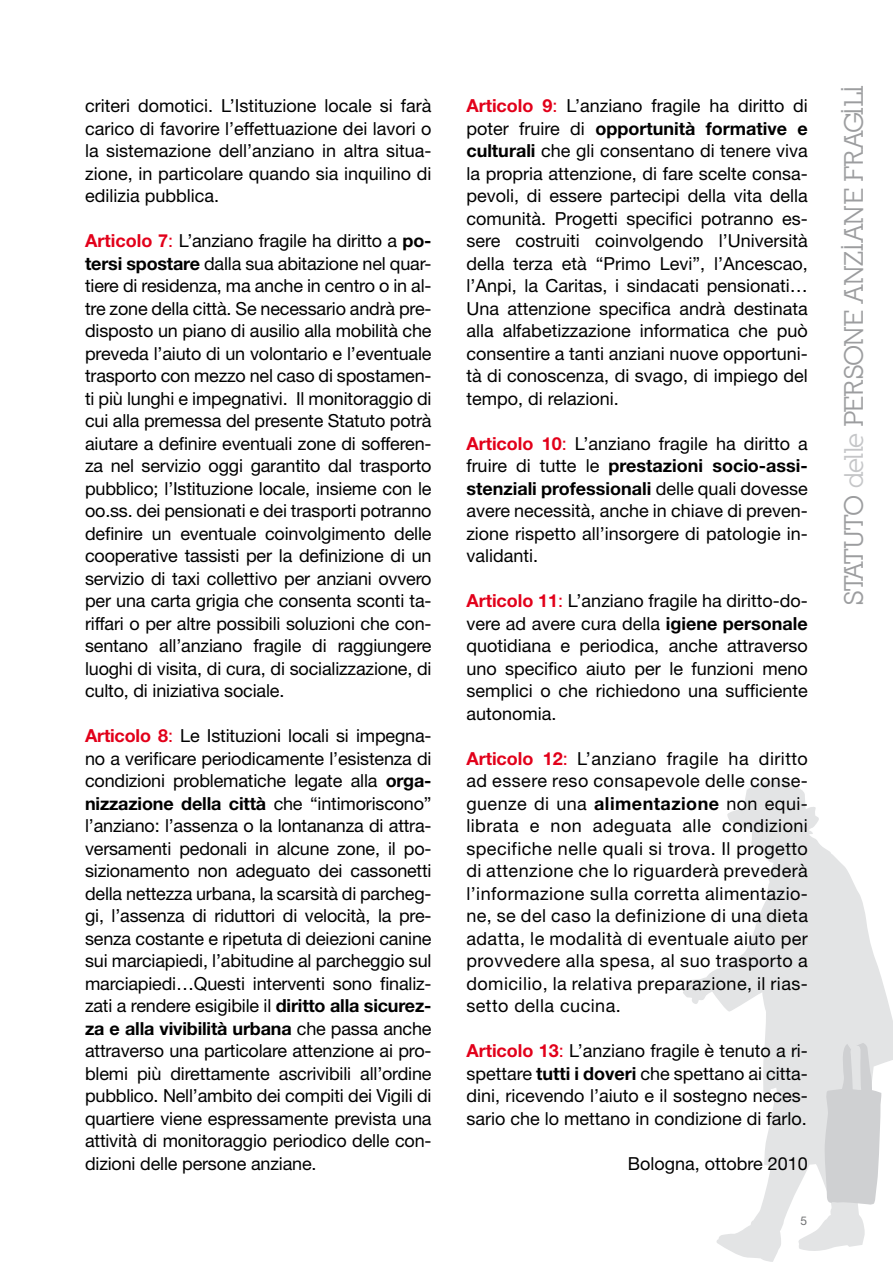
<style>
.page{position:relative;width:893px;height:1263px;background:#fff}
.page>*{position:absolute;margin:0;border:0;box-sizing:border-box;transform-origin:0 0}
.t1{font:700 27px "Nilland";color:#9c9d9f}
.t2{font:18px/22.5px "Helvetica Neue";color:#000;text-align:justify}
.t3{font:12px "Helvetica Neue";color:#707173}
.s1{font-weight:700;color:#e2001a}
.s2{color:#e2001a}
.s3{font-weight:700}
.s4{color:#c5c6c8}
</style>
<div class="page">
<svg style="left:683px;top:780px;width:210px;height:482px"></svg>
<svg style="left:824px;top:1002px;width:58px;height:202px;background:#d8d9db"></svg>
<p class="t2" style="left:85px;top:94px;width:348px">criteri domotici. L’Istituzione locale si farà carico di favorire l’effettuazione dei lavori o la sistemazione dell’anziano in altra situa&shy;zione, in particolare quando sia inquilino di edilizia pubblica.</p>
<p class="t2" style="left:85px;top:229px;width:348px"><span class="s1">Articolo 7</span><span class="s2">:</span> L’anziano fragile ha diritto a <span class="s3">po&shy;tersi spostare</span> dalla sua abitazione nel quar&shy;tiere di residenza, ma anche in centro o in al&shy;tre zone della città. Se necessario andrà pre&shy;disposto un piano di ausilio alla mobilità che preveda l’aiuto di un volontario e l’eventuale trasporto con mezzo nel caso di spostamen&shy;ti più lunghi e impegnativi. Il monitoraggio di cui alla premessa del presente Statuto potrà aiutare a definire eventuali zone di sofferen&shy;za nel servizio oggi garantito dal trasporto pubblico; l’Istituzione locale, insieme con le oo.ss. dei pensionati e dei trasporti potranno definire un eventuale coinvolgimento delle cooperative tassisti per la definizione di un servizio di taxi collettivo per anziani ovvero per una carta grigia che consenta sconti ta&shy;riffari o per altre possibili soluzioni che con&shy;sentano all’anziano fragile di raggiungere luoghi di visita, di cura, di socializzazione, di culto, di iniziativa sociale.</p>
<p class="t2" style="left:85px;top:724px;width:348px"><span class="s1">Articolo 8</span><span class="s2">:</span> Le Istituzioni locali si impegna&shy;no a verificare periodicamente l’esistenza di condizioni problematiche legate alla <span class="s3">orga&shy;nizzazione della città</span> che “intimoriscono” l’anziano: l’assenza o la lontananza di attra&shy;versamenti pedonali in alcune zone, il po&shy;sizionamento non adeguato dei cassonetti della nettezza urbana, la scarsità di parcheg&shy;gi, l’assenza di riduttori di velocità, la pre&shy;senza costante e ripetuta di deiezioni canine sui marciapiedi, l’abitudine al parcheggio sul marciapiedi…Questi interventi sono finaliz&shy;zati a rendere esigibile il <span class="s3">diritto alla sicurez&shy;za e alla vivibilità urbana</span> che passa anche attraverso una particolare attenzione ai pro&shy;blemi più direttamente ascrivibili all’ordine pubblico. Nell’ambito dei compiti dei Vigili di quartiere viene espressamente prevista una attività di monitoraggio periodico delle con&shy;dizioni delle persone anziane.</p>
<p class="t2" style="left:466px;top:94px;width:343px"><span class="s1">Articolo 9</span><span class="s2">:</span> L’anziano fragile ha diritto di poter fruire di <span class="s3">opportunità formative e culturali</span> che gli consentano di tenere viva la propria attenzione, di fare scelte consa&shy;pevoli, di essere partecipi della vita della comunità. Progetti specifici potranno es&shy;sere costruiti coinvolgendo l’Università della terza età “Primo Levi”, l’Ancescao, l’Anpi, la Caritas, i sindacati pensionati… Una attenzione specifica andrà destinata alla alfabetizzazione informatica che può consentire a tanti anziani nuove opportuni&shy;tà di conoscenza, di svago, di impiego del tempo, di relazioni.</p>
<p class="t2" style="left:466px;top:432px;width:343px"><span class="s1">Articolo 10</span><span class="s2">:</span> L’anziano fragile ha diritto a fruire di tutte le <span class="s3">prestazioni socio-assi&shy;stenziali professionali</span> delle quali dovesse avere necessità, anche in chiave di preven&shy;zione rispetto all’insorgere di patologie in&shy;validanti.</p>
<p class="t2" style="left:466px;top:589px;width:343px"><span class="s1">Articolo 11</span><span class="s2">:</span> L’anziano fragile ha diritto-do&shy;vere ad avere cura della <span class="s3">igiene personale </span>quotidiana e periodica, anche attraverso uno specifico aiuto per le funzioni meno semplici o che richiedono una sufficiente autonomia.</p>
<p class="t2" style="left:466px;top:747px;width:343px"><span class="s1">Articolo 12</span><span class="s2">:</span> L’anziano fragile ha diritto ad essere reso consapevole delle conse&shy;guenze di una <span class="s3">alimentazione</span> non equi&shy;librata e non adeguata alle condizioni specifiche nelle quali si trova. Il progetto di attenzione che lo riguarderà prevederà l’informazione sulla corretta alimentazio&shy;ne, se del caso la definizione di una dieta adatta, le modalità di eventuale aiuto per provvedere alla spesa, al suo trasporto a domicilio, la relativa preparazione, il rias&shy;setto della cucina.</p>
<p class="t2" style="left:466px;top:1039px;width:343px"><span class="s1">Articolo 13</span><span class="s2">:</span> L’anziano fragile è tenuto a ri&shy;spettare <span class="s3">tutti i doveri</span> che spettano ai citta&shy;dini, ricevendo l’aiuto e il sostegno neces&shy;sario che lo mettano in condizione di farlo.</p>
<p class="t2" style="left:628px;top:1152px;width:182px">Bologna, ottobre 2010</p>
<p class="t3" style="left:801px;top:1214px;width:8px">5</p>
<h1 class="t1" style="left:838px;top:605px;width:521px;rotate:-90deg">Statuto <span class="s4">delle</span> persone anziane fragili</h1>
</div>
